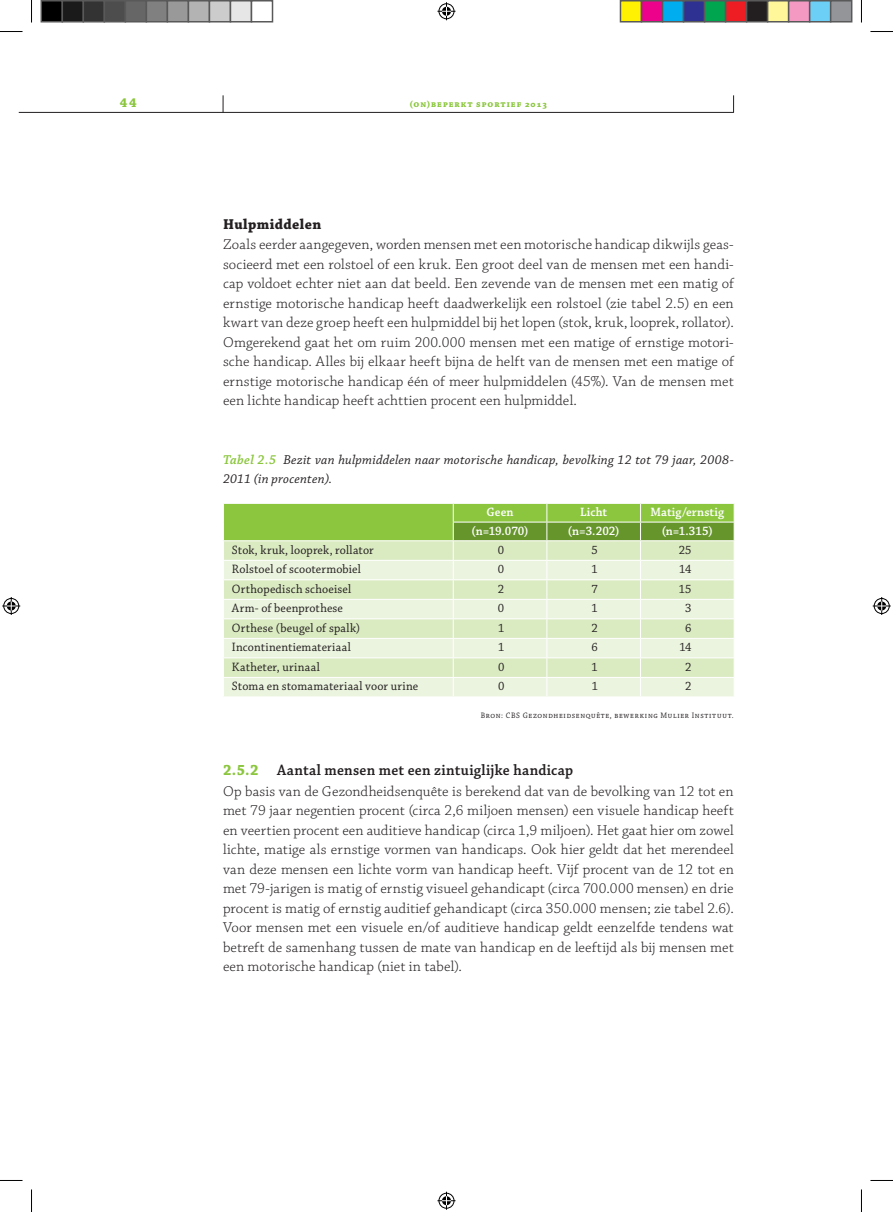
<style>
.page{position:relative;width:893px;height:1212px;background:#fff}
.page>*{position:absolute;margin:0;border:0;box-sizing:border-box;transform-origin:0 0}
.t1{font:600 15.75px "Chaparral Pro";color:#231f20;scale:.94 1}
.t2{font:300 15px/19.5px "Chaparral Pro";letter-spacing:.01em;color:#231f20;text-align:justify}
.t3{font:700 15px "Chaparral Pro";color:#231f20}
.t4{font:italic 13.5px/19.5px "Chaparral Pro";letter-spacing:.015em;color:#231f20}
.t5{font:700 13.5px "Chaparral Pro";color:#8bc63e}
.t6{font:12.75px "Chaparral Pro";letter-spacing:.015em;color:#231f20;scale:.95 1}
.t7{font:600 12.75px "Chaparral Pro";color:#fff;scale:.95 1}
.t8{font:700 9px "Chaparral Pro";letter-spacing:.1em;color:#8bc63e}
.t9{font:8.25px "Chaparral Pro";letter-spacing:.09em;color:#231f20;scale:.94 1}
.s1{font-weight:600;color:#8bc63e}
.s2{font-weight:700;color:#8bc63e}
</style>
<div class="page">
<hr style="left:19px;top:112px;width:714px;height:1px;background:#231f20">
<svg style="left:223px;top:95px;width:1px;height:17px"></svg>
<svg style="left:733px;top:95px;width:1px;height:18px"></svg>
<svg style="left:223px;top:503px;width:511px;height:193px;background:#d2e5b6"></svg>
<hr style="left:223px;top:540px;width:230px;height:1px;background:#fff">
<svg style="left:0;top:31px;width:22px;height:1px"></svg>
<svg style="left:870px;top:31px;width:22px;height:1px"></svg>
<svg style="left:31px;top:0;width:1px;height:22px"></svg>
<svg style="left:31px;top:1189px;width:1px;height:22px"></svg>
<svg style="left:437px;top:2px;width:18px;height:18px"></svg>
<svg style="left:437px;top:1191px;width:18px;height:18px"></svg>
<svg style="left:2px;top:597px;width:18px;height:18px"></svg>
<svg style="left:872px;top:597px;width:18px;height:18px"></svg>
<div style="left:41px;top:1px;width:21px;height:21px;background:#000"></div>
<div style="left:40px;top:0;width:23px;height:22px;border:2px solid #595959"></div>
<div style="left:62px;top:1px;width:21px;height:21px;background:#1a1a1a"></div>
<div style="left:62px;top:0;width:22px;height:22px;border:2px solid #595959"></div>
<div style="left:83px;top:1px;width:21px;height:21px;background:#333"></div>
<div style="left:82px;top:0;width:23px;height:22px;border:2px solid #595959"></div>
<div style="left:104px;top:1px;width:21px;height:21px;background:#4d4d4d"></div>
<div style="left:104px;top:0;width:22px;height:22px;border:2px solid #595959"></div>
<div style="left:125px;top:1px;width:21px;height:21px;background:#666"></div>
<div style="left:124px;top:0;width:23px;height:22px;border:2px solid #595959"></div>
<div style="left:146px;top:1px;width:21px;height:21px;background:#808080"></div>
<div style="left:146px;top:0;width:22px;height:22px;border:2px solid #595959"></div>
<div style="left:167px;top:1px;width:21px;height:21px;background:#999"></div>
<div style="left:166px;top:0;width:23px;height:22px;border:2px solid #595959"></div>
<div style="left:188px;top:1px;width:21px;height:21px;background:#b3b3b3"></div>
<div style="left:188px;top:0;width:22px;height:22px;border:2px solid #595959"></div>
<div style="left:209px;top:1px;width:21px;height:21px;background:#ccc"></div>
<div style="left:208px;top:0;width:23px;height:22px;border:2px solid #595959"></div>
<div style="left:230px;top:1px;width:21px;height:21px;background:#e6e6e6"></div>
<div style="left:230px;top:0;width:22px;height:22px;border:2px solid #595959"></div>
<div style="left:250px;top:0;width:23px;height:22px;border:2px solid #595959"></div>
<div style="left:620px;top:1px;width:21px;height:21px;background:#fff101"></div>
<div style="left:619px;top:0;width:23px;height:22px;border:2px solid #595959"></div>
<div style="left:641px;top:1px;width:21px;height:21px;background:#ed028c"></div>
<div style="left:640px;top:0;width:23px;height:22px;border:2px solid #595959"></div>
<div style="left:662px;top:1px;width:21px;height:21px;background:#00aeef"></div>
<div style="left:661px;top:0;width:23px;height:22px;border:2px solid #595959"></div>
<div style="left:683px;top:1px;width:21px;height:21px;background:#2e3092"></div>
<div style="left:682px;top:0;width:23px;height:22px;border:2px solid #595959"></div>
<div style="left:704px;top:1px;width:21px;height:21px;background:#00a54f"></div>
<div style="left:703px;top:0;width:23px;height:22px;border:2px solid #595959"></div>
<div style="left:725px;top:1px;width:21px;height:21px;background:#ee1d23"></div>
<div style="left:724px;top:0;width:23px;height:22px;border:2px solid #595959"></div>
<div style="left:746px;top:1px;width:21px;height:21px;background:#231f20"></div>
<div style="left:745px;top:0;width:23px;height:22px;border:2px solid #595959"></div>
<div style="left:767px;top:1px;width:21px;height:21px;background:#fff79a"></div>
<div style="left:766px;top:0;width:23px;height:22px;border:2px solid #595959"></div>
<div style="left:788px;top:1px;width:21px;height:21px;background:#f499c2"></div>
<div style="left:787px;top:0;width:23px;height:22px;border:2px solid #595959"></div>
<div style="left:809px;top:1px;width:21px;height:21px;background:#6bcff6"></div>
<div style="left:808px;top:0;width:23px;height:22px;border:2px solid #595959"></div>
<div style="left:830px;top:1px;width:21px;height:21px;background:#939598"></div>
<div style="left:829px;top:0;width:23px;height:22px;border:2px solid #595959"></div>
<p class="t5" style="left:120px;top:94px;width:19px">44</p>
<p class="t8" style="left:409px;top:99px;width:139px">(on)beperkt sportief 2013</p>
<p class="t3" style="left:223px;top:215px;width:100px">Hulpmiddelen</p>
<p class="t2" style="left:223px;top:235px;width:512px">Zoals eerder aangegeven, worden mensen met een motorische handicap dikwijls geas&shy;socieerd met een rolstoel of een kruk. Een groot deel van de mensen met een handi&shy;cap voldoet echter niet aan dat beeld. Een zevende van de mensen met een matig of ernstige motorische handicap heeft daadwerkelijk een rolstoel (zie tabel 2.5) en een kwart van deze groep heeft een hulpmiddel bij het lopen (stok, kruk, looprek, rollator).<br>Omgerekend gaat het om ruim 200.000 mensen met een matige of ernstige motori&shy;sche handicap. Alles bij elkaar heeft bijna de helft van de mensen met een matige of ernstige motorische handicap één of meer hulpmiddelen (45%). Van de mensen met een lichte handicap heeft achttien procent een hulpmiddel.</p>
<p class="t4" style="left:223px;top:450px;width:512px"><span class="s1">Tabel 2.5</span> Bezit van hulpmiddelen naar motorische handicap, bevolking 12 tot 79 jaar, 2008-<br>2011 (in procenten).</p>
<p class="t7" style="left:486px;top:504px;width:30px">Geen</p>
<p class="t7" style="left:580px;top:504px;width:30px">Licht</p>
<p class="t7" style="left:650px;top:504px;width:79px">Matig/ernstig</p>
<p class="t7" style="left:471px;top:523px;width:61px">(n=19.070)</p>
<p class="t7" style="left:567px;top:523px;width:56px">(n=3.202)</p>
<p class="t7" style="left:661px;top:523px;width:55px">(n=1.315)</p>
<p class="t6" style="left:232px;top:542px;width:151px">Stok, kruk, looprek, rollator</p>
<p class="t6" style="left:497px;top:542px;width:8px">0</p>
<p class="t6" style="left:591px;top:542px;width:8px">5</p>
<p class="t6" style="left:678px;top:542px;width:15px">25</p>
<p class="t6" style="left:232px;top:562px;width:137px">Rolstoel of scootermobiel</p>
<p class="t6" style="left:497px;top:562px;width:8px">0</p>
<p class="t6" style="left:591px;top:562px;width:8px">1</p>
<p class="t6" style="left:679px;top:562px;width:14px">14</p>
<p class="t6" style="left:232px;top:581px;width:127px">Orthopedisch schoeisel</p>
<p class="t6" style="left:498px;top:581px;width:8px">2</p>
<p class="t6" style="left:591px;top:581px;width:8px">7</p>
<p class="t6" style="left:678px;top:581px;width:15px">15</p>
<p class="t6" style="left:232px;top:601px;width:118px">Arm- of beenprothese</p>
<p class="t6" style="left:498px;top:601px;width:8px">0</p>
<p class="t6" style="left:591px;top:601px;width:8px">1</p>
<p class="t6" style="left:685px;top:601px;width:8px">3</p>
<p class="t6" style="left:232px;top:620px;width:136px">Orthese (beugel of spalk)</p>
<p class="t6" style="left:498px;top:620px;width:8px">1</p>
<p class="t6" style="left:591px;top:620px;width:8px">2</p>
<p class="t6" style="left:685px;top:620px;width:8px">6</p>
<p class="t6" style="left:232px;top:640px;width:126px">Incontinentiemateriaal</p>
<p class="t6" style="left:498px;top:640px;width:8px">1</p>
<p class="t6" style="left:591px;top:640px;width:8px">6</p>
<p class="t6" style="left:679px;top:640px;width:14px">14</p>
<p class="t6" style="left:232px;top:659px;width:94px">Katheter, urinaal</p>
<p class="t6" style="left:498px;top:659px;width:8px">0</p>
<p class="t6" style="left:591px;top:659px;width:8px">1</p>
<p class="t6" style="left:685px;top:659px;width:8px">2</p>
<p class="t6" style="left:232px;top:679px;width:197px">Stoma en stomamateriaal voor urine</p>
<p class="t6" style="left:498px;top:679px;width:8px">0</p>
<p class="t6" style="left:591px;top:679px;width:8px">1</p>
<p class="t6" style="left:685px;top:679px;width:8px">2</p>
<p class="t9" style="left:480px;top:710px;width:270px">Bron: CBS Gezondheidsenquête, bewerking Mulier Instituut.</p>
<p class="t1" style="left:223px;top:760px;width:374px"><span class="s2">2.5.2</span> Aantal mensen met een zintuiglijke handicap</p>
<p class="t2" style="left:223px;top:781px;width:512px">Op basis van de Gezondheidsenquête is berekend dat van de bevolking van 12 tot en met 79 jaar negentien procent (circa 2,6 miljoen mensen) een visuele handicap heeft en veertien procent een auditieve handicap (circa 1,9 miljoen). Het gaat hier om zowel lichte, matige als ernstige vormen van handicaps. Ook hier geldt dat het merendeel van deze mensen een lichte vorm van handicap heeft. Vijf procent van de 12 tot en met 79-jarigen is matig of ernstig visueel gehandicapt (circa 700.000 mensen) en drie procent is matig of ernstig auditief gehandicapt (circa 350.000 mensen; zie tabel 2.6).<br>Voor mensen met een visuele en/of auditieve handicap geldt eenzelfde tendens wat betreft de samenhang tussen de mate van handicap en de leeftijd als bij mensen met een motorische handicap (niet in tabel).</p>
</div>
